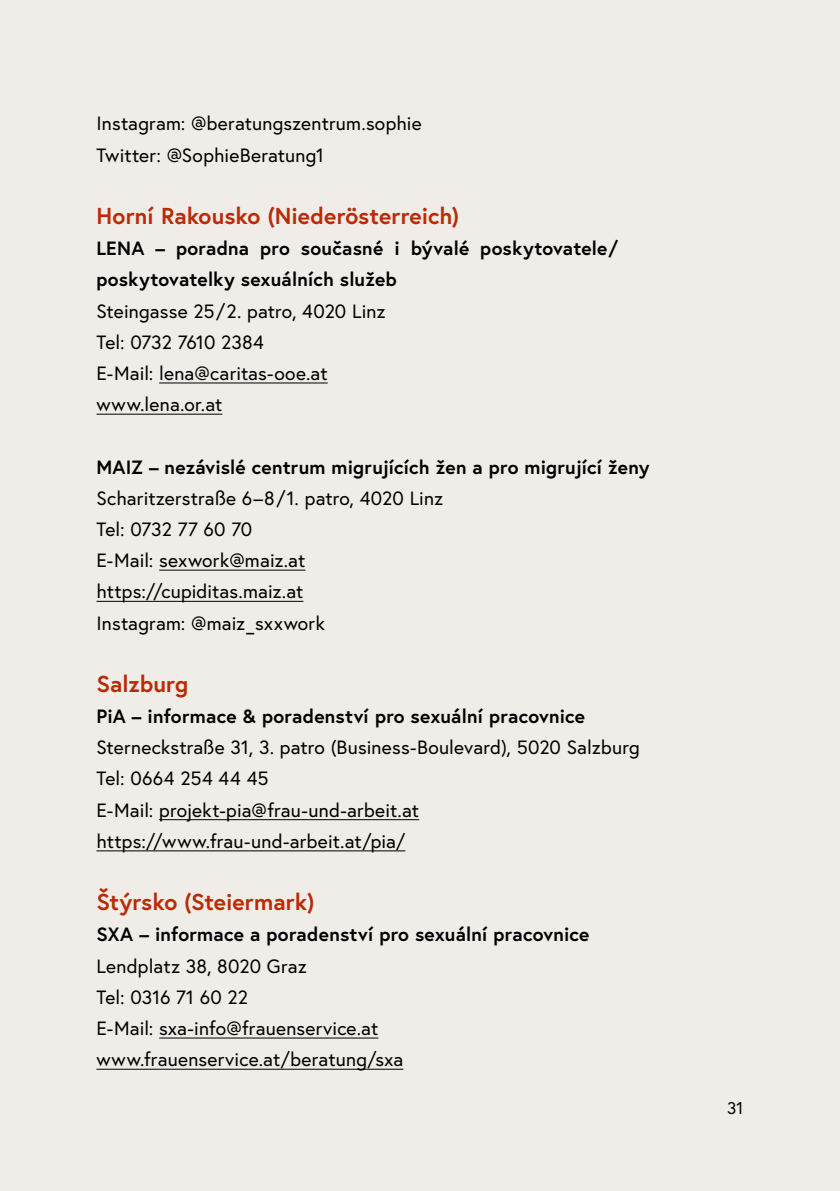
<style>
.page{position:relative;width:840px;height:1191px;background:#fff}
.page>*{position:absolute;margin:0;border:0;box-sizing:border-box;transform-origin:0 0}
.h3_ohne_Nummerierung{font:700 23px "Europa Austria";color:#b92b06}
.p_Abstand_danach{font:19.2px "Europa Austria";letter-spacing:.01em;color:#000}
.t1{font:700 19.2px/31.2px "Europa Austria";letter-spacing:.01em;color:#000}
.t2{font:17px "Europa Austria";color:#000}
</style>
<div class="page">
<div style="left:0;top:0;width:839px;height:1191px;background:#f0ece8"></div>
<hr style="left:159px;top:383px;width:168px;height:1px;background:#000">
<hr style="left:96px;top:414px;width:126px;height:1px;background:#000">
<hr style="left:159px;top:570px;width:146px;height:1px;background:#000">
<hr style="left:96px;top:601px;width:207px;height:1px;background:#000">
<hr style="left:159px;top:819px;width:260px;height:1px;background:#000">
<hr style="left:96px;top:850px;width:309px;height:1px;background:#000">
<hr style="left:159px;top:1037px;width:219px;height:1px;background:#000">
<hr style="left:96px;top:1068px;width:307px;height:1px;background:#000">
<p class="p_Abstand_danach" style="left:96px;top:111px;width:326px">Instagram: @beratungszentrum.sophie</p>
<p class="p_Abstand_danach" style="left:96px;top:143px;width:229px">Twitter: @SophieBeratung1</p>
<h3 class="h3_ohne_Nummerierung" style="left:96px;top:200px;width:364px">Horní Rakousko (Niederösterreich)</h3>
<p class="t1" style="left:96px;top:232px;width:523px">LENA – poradna pro současné i bývalé poskytovatele/ poskytovatelky sexuálních služeb</p>
<p class="p_Abstand_danach" style="left:96px;top:298px;width:290px">Steingasse 25/2. patro, 4020 Linz</p>
<p class="p_Abstand_danach" style="left:96px;top:330px;width:169px">Tel: 0732 7610 2384</p>
<p class="p_Abstand_danach" style="left:96px;top:361px;width:232px">E-Mail: lena@caritas-ooe.at</p>
<p class="p_Abstand_danach" style="left:96px;top:392px;width:127px">www.lena.or.at</p>
<p class="t1" style="left:96px;top:451px;width:554px">MAIZ – nezávislé centrum migrujících žen a pro migrující ženy</p>
<p class="p_Abstand_danach" style="left:96px;top:486px;width:348px">Scharitzerstraße 6–8/1. patro, 4020 Linz</p>
<p class="p_Abstand_danach" style="left:96px;top:517px;width:157px">Tel: 0732 77 60 70</p>
<p class="p_Abstand_danach" style="left:96px;top:548px;width:210px">E-Mail: sexwork@maiz.at</p>
<p class="p_Abstand_danach" style="left:96px;top:579px;width:208px">https://cupiditas.maiz.at</p>
<p class="p_Abstand_danach" style="left:96px;top:610px;width:230px">Instagram: @maiz_sxxwork</p>
<h3 class="h3_ohne_Nummerierung" style="left:96px;top:668px;width:93px">Salzburg</h3>
<p class="t1" style="left:96px;top:700px;width:489px">PiA – informace &amp; poradenství pro sexuální pracovnice</p>
<p class="p_Abstand_danach" style="left:96px;top:735px;width:544px">Sterneckstraße 31, 3. patro (Business-Boulevard), 5020 Salzburg</p>
<p class="p_Abstand_danach" style="left:96px;top:766px;width:173px">Tel: 0664 254 44 45</p>
<p class="p_Abstand_danach" style="left:96px;top:797px;width:324px">E-Mail: projekt-pia@frau-und-arbeit.at</p>
<p class="p_Abstand_danach" style="left:96px;top:829px;width:310px">https://www.frau-und-arbeit.at/pia/</p>
<h3 class="h3_ohne_Nummerierung" style="left:96px;top:886px;width:219px">Štýrsko (Steiermark)</h3>
<p class="t1" style="left:96px;top:918px;width:494px">SXA – informace a poradenství pro sexuální pracovnice</p>
<p class="p_Abstand_danach" style="left:96px;top:953px;width:212px">Lendplatz 38, 8020 Graz</p>
<p class="p_Abstand_danach" style="left:96px;top:984px;width:153px">Tel: 0316 71 60 22</p>
<p class="p_Abstand_danach" style="left:96px;top:1016px;width:283px">E-Mail: sxa-info@frauenservice.at</p>
<p class="p_Abstand_danach" style="left:96px;top:1047px;width:308px">www.frauenservice.at/beratung/sxa</p>
<p class="t2" style="left:726px;top:1096px;width:18px">31</p>
</div>
